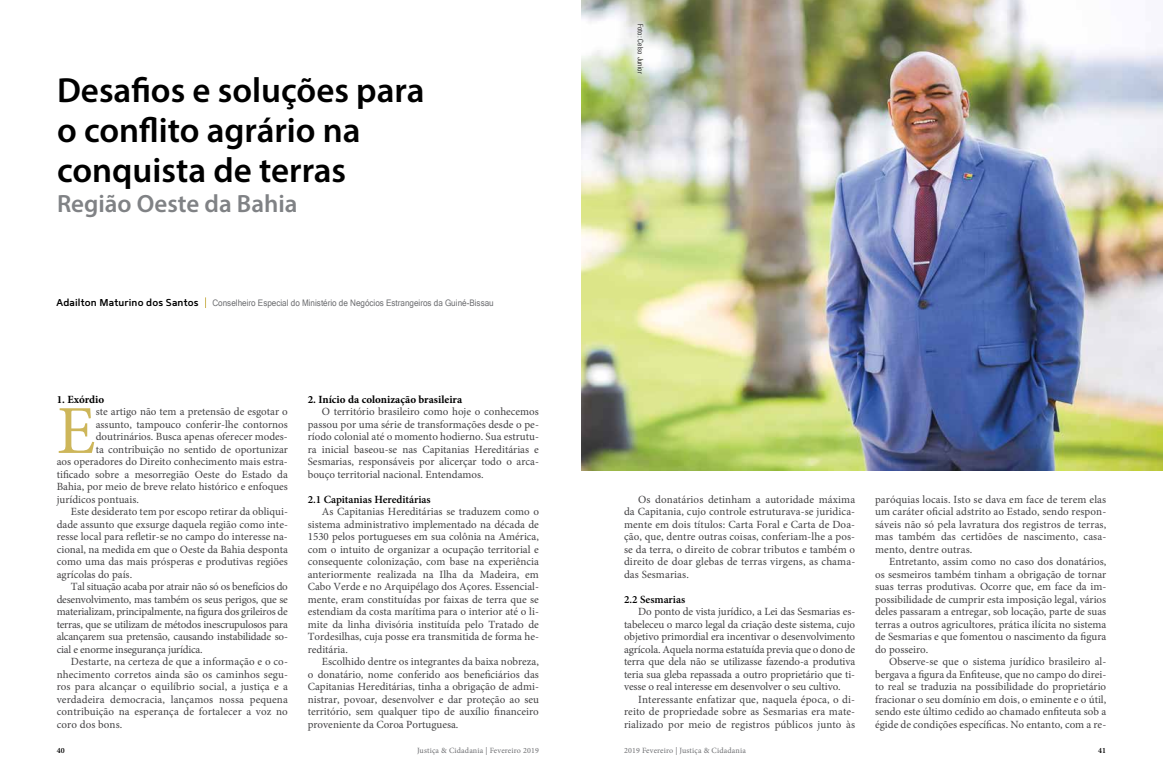
<style>
.page{position:relative;width:1163px;height:780px;background:#fff}
.page>*{position:absolute;margin:0;border:0;box-sizing:border-box;transform-origin:0 0}
.t1{font:68.7px "Minion Pro";color:#cdb65a}
.t2{font:600 35px/40px "Myriad Pro";color:#000}
.t3{font:600 25px "Myriad Pro";color:#808285}
.t4{font:11px/12.5px "Minion Pro";color:#414042;text-align:justify}
.t5{font:11px "Minion Pro";letter-spacing:-.02em;color:#414042}
.t6{font:700 11px "Minion Pro";color:#000}
.t7{font:600 11px "Minion Pro";color:#000}
.t8{font:600 10px "Mentone";letter-spacing:.015em;color:#000}
.t9{font:9px "Microsoft Sans Serif";color:#6d6e71;scale:.9 1}
.t10{font:8px "Minion Pro";letter-spacing:.02em;color:#6d6e71}
.t11{font:600 8px "Minion Pro";color:#000}
.t12{font:300 condensed 7.5px "Zurich BT";letter-spacing:.015em;color:#000}
</style>
<div class="page">
<img style="left:581px;top:0;width:581px;height:470px">
<h2 class="t2" style="left:57px;top:69px;width:369px">Desafios e soluções para o conflito agrário na conquista de terras</h2>
<h3 class="t3" style="left:57px;top:188px;width:242px">Região Oeste da Bahia</h3>
<p class="t8" style="left:56px;top:297px;width:143px">Adailton Maturino dos Santos</p>
<p class="t9" style="left:212px;top:298px;width:314px">Conselheiro Especial do Ministério de Negócios Estrangeiros da Guiné-Bissau</p>
<p class="t6" style="left:57px;top:391px;width:49px">1. Exórdio</p>
<h1 class="t1" style="left:57px;top:385px;width:41px">E</h1>
<p class="t4" style="left:96px;top:405px;width:194px">ste artigo não tem a pretensão de esgotar o</p>
<p class="t4" style="left:96px;top:418px;width:194px">assunto, tampouco conferir-lhe contornos</p>
<p class="t4" style="left:96px;top:430px;width:194px">doutrinários. Busca apenas oferecer modes-</p>
<p class="t4" style="left:96px;top:443px;width:194px">ta contribuição no sentido de oportunizar</p>
<p class="t4" style="left:57px;top:455px;width:233px">aos operadores do Direito conhecimento mais estra-</p>
<p class="t4" style="left:57px;top:468px;width:233px">tificado sobre a mesorregião Oeste do Estado da</p>
<p class="t4" style="left:57px;top:480px;width:233px">Bahia, por meio de breve relato histórico e enfoques</p>
<p class="t4" style="left:57px;top:493px;width:84px">jurídicos pontuais.</p>
<p class="t4" style="left:71px;top:505px;width:218px">Este desiderato tem por escopo retirar da obliqui-</p>
<p class="t4" style="left:57px;top:518px;width:233px">dade assunto que exsurge daquela região como inte-</p>
<p class="t4" style="left:57px;top:530px;width:233px">resse local para refletir-se no campo do interesse na-</p>
<p class="t4" style="left:57px;top:543px;width:233px">cional, na medida em que o Oeste da Bahia desponta</p>
<p class="t4" style="left:57px;top:555px;width:233px">como uma das mais prósperas e produtivas regiões</p>
<p class="t4" style="left:57px;top:568px;width:77px">agrícolas do país.</p>
<p class="t5" style="left:71px;top:579px;width:218px">Tal situação acaba por atrair não só os benefícios do</p>
<p class="t5" style="left:57px;top:592px;width:233px">desenvolvimento, mas também os seus perigos, que se</p>
<p class="t5" style="left:57px;top:604px;width:233px">materializam, principalmente, na figura dos grileiros de</p>
<p class="t5" style="left:57px;top:617px;width:233px">terras, que se utilizam de métodos inescrupulosos para</p>
<p class="t5" style="left:57px;top:629px;width:233px">alcançarem sua pretensão, causando instabilidade so-</p>
<p class="t5" style="left:57px;top:642px;width:147px">cial e enorme insegurança jurídica.</p>
<p class="t4" style="left:71px;top:655px;width:218px">Destarte, na certeza de que a informação e o co-</p>
<p class="t4" style="left:57px;top:668px;width:233px">nhecimento corretos ainda são os caminhos segu-</p>
<p class="t4" style="left:57px;top:680px;width:233px">ros para alcançar o equilíbrio social, a justiça e a</p>
<p class="t4" style="left:57px;top:693px;width:233px">verdadeira democracia, lançamos nossa pequena</p>
<p class="t4" style="left:57px;top:705px;width:233px">contribuição na esperança de fortalecer a voz no</p>
<p class="t4" style="left:57px;top:718px;width:67px">coro dos bons.</p>
<p class="t6" style="left:308px;top:391px;width:156px">2. Início da colonização brasileira</p>
<p class="t4" style="left:308px;top:405px;width:233px;text-indent:14px">O território brasileiro como hoje o conhecemos passou por uma série de transformações desde o pe&shy;ríodo colonial até o momento hodierno. Sua estrutu&shy;ra inicial baseou-se nas Capitanias Hereditárias e Sesmarias, responsáveis por alicerçar todo o arca&shy;bouço territorial nacional. Entendamos.</p>
<p class="t7" style="left:308px;top:492px;width:124px">2.1 Capitanias Hereditárias</p>
<p class="t4" style="left:308px;top:505px;width:233px;text-indent:14px">As Capitanias Hereditárias se traduzem como o sistema administrativo implementado na década de 1530 pelos portugueses em sua colônia na América, com o intuito de organizar a ocupação territorial e consequente colonização, com base na experiência anteriormente realizada na Ilha da Madeira, em Cabo Verde e no Arquipélago dos Açores. Essencial&shy;mente, eram constituídas por faixas de terra que se estendiam da costa marítima para o interior até o li&shy;mite da linha divisória instituída pelo Tratado de Tordesilhas, cuja posse era transmitida de forma he&shy;reditária.</p>
<p class="t4" style="left:308px;top:655px;width:233px;text-indent:14px">Escolhido dentre os integrantes da baixa nobreza, o donatário, nome conferido aos beneficiários das Capitanias Hereditárias, tinha a obrigação de admi&shy;nistrar, povoar, desenvolver e dar proteção ao seu território, sem qualquer tipo de auxílio financeiro proveniente da Coroa Portuguesa.</p>
<p class="t12" style="left:645px;top:24px;width:52px;rotate:90deg">Foto: Celso Junior</p>
<p class="t4" style="left:624px;top:493px;width:233px;text-indent:14px">Os donatários detinham a autoridade máxima da Capitania, cujo controle estruturava-se juridica&shy;mente em dois títulos: Carta Foral e Carta de Doa&shy;ção, que, dentre outras coisas, conferiam-lhe a pos&shy;se da terra, o direito de cobrar tributos e também o direito de doar glebas de terras virgens, as chama&shy;das Sesmarias.</p>
<p class="t7" style="left:624px;top:591px;width:63px">2.2 Sesmarias</p>
<p class="t4" style="left:624px;top:605px;width:233px;text-indent:14px">Do ponto de vista jurídico, a Lei das Sesmarias es&shy;tabeleceu o marco legal da criação deste sistema, cujo objetivo primordial era incentivar o desenvolvimento agrícola. Aquela norma estatuída previa que o dono de terra que dela não se utilizasse fazendo-a produtiva teria sua gleba repassada a outro proprietário que ti&shy;vesse o real interesse em desenvolver o seu cultivo.</p>
<p class="t4" style="left:624px;top:693px;width:233px;text-indent:14px">Interessante enfatizar que, naquela época, o di&shy;reito de propriedade sobre as Sesmarias era mate&shy;rializado por meio de registros públicos junto às</p>
<p class="t4" style="left:874px;top:493px;width:233px">paróquias locais. Isto se dava em face de terem elas um caráter oficial adstrito ao Estado, sendo respon&shy;sáveis não só pela lavratura dos registros de terras, mas também das certidões de nascimento, casa&shy;mento, dentre outras.</p>
<p class="t4" style="left:874px;top:555px;width:233px;text-indent:14px">Entretanto, assim como no caso dos donatários, os sesmeiros também tinham a obrigação de tornar suas terras produtivas. Ocorre que, em face da im&shy;possibilidade de cumprir esta imposição legal, vários deles passaram a entregar, sob locação, parte de suas terras a outros agricultores, prática ilícita no sistema de Sesmarias e que fomentou o nascimento da figura do posseiro.</p>
<p class="t4" style="left:874px;top:655px;width:233px;text-indent:14px">Observe-se que o sistema jurídico brasileiro al&shy;bergava a figura da Enfiteuse, que no campo do direi&shy;to real se traduzia na possibilidade do proprietário fracionar o seu domínio em dois, o eminente e o útil, sendo este último cedido ao chamado enfiteuta sob a égide de condições específicas. No entanto, com a re-</p>
<p class="t11" style="left:57px;top:744px;width:10px">40</p>
<p class="t10" style="left:417px;top:745px;width:123px">Justiça &amp; Cidadania | Fevereiro 2019</p>
<p class="t10" style="left:624px;top:745px;width:123px">2019 Fevereiro | Justiça &amp; Cidadania</p>
<p class="t11" style="left:1097px;top:744px;width:10px">41</p>
</div>
